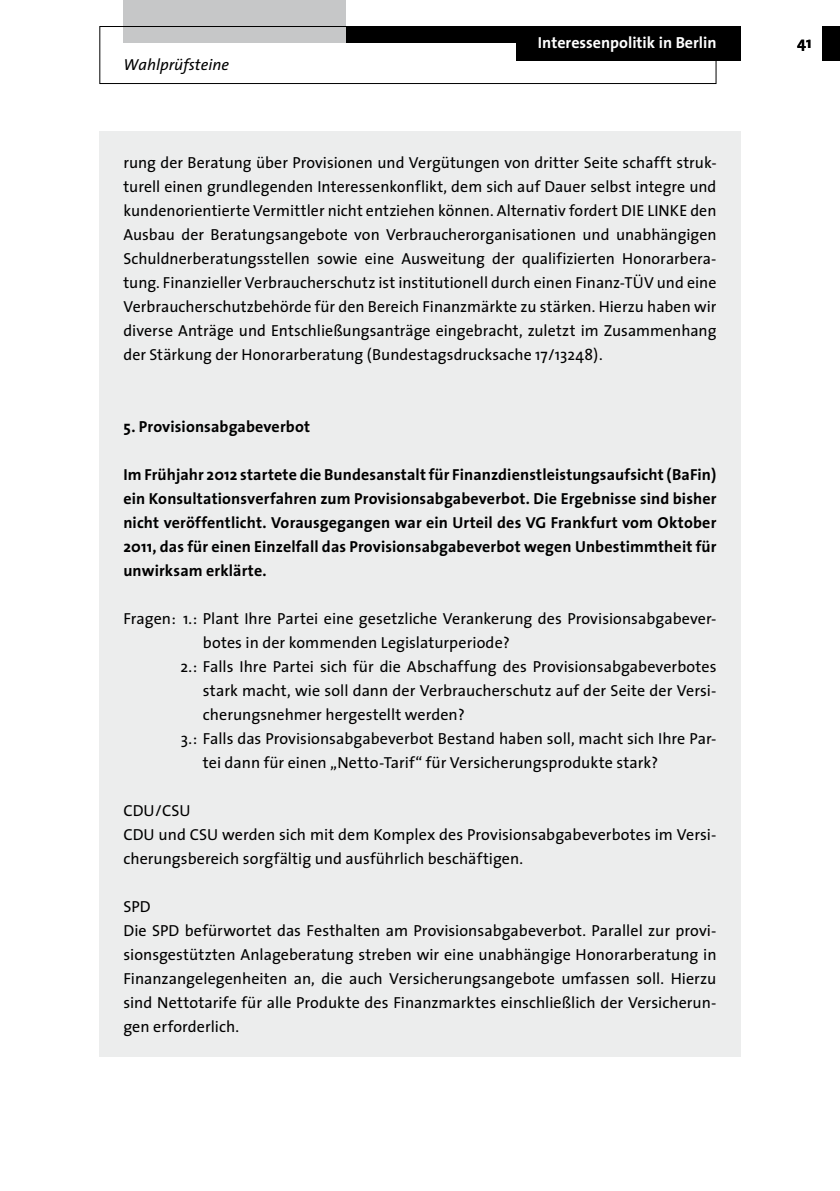
<style>
.page{position:relative;width:840px;height:1191px;background:#fff}
.page>*{position:absolute;margin:0;border:0;box-sizing:border-box;transform-origin:0 0}
.t1{font:16px/24px "The Sans";letter-spacing:.005em;color:#000}
.t2{font:700 16px/24px "The Sans";letter-spacing:.01em;color:#000;text-align:justify}
.t3{font:700 16px "The Sans";color:#fff}
.t4{font:italic 16px "The Sans";color:#000}
</style>
<div class="page">
<div style="left:822px;top:26px;width:17px;height:34px;background:#000"></div>
<div style="left:346px;top:26px;width:394px;height:16px;background:#000"></div>
<div style="left:516px;top:28px;width:224px;height:32px;background:#000"></div>
<div style="left:123px;top:0;width:223px;height:42px;background:#c6c7c8"></div>
<div style="left:99px;top:26px;width:617px;height:58px;border:1px solid #000"></div>
<div style="left:99px;top:131px;width:641px;height:925px;background:#eceded"></div>
<p class="t4" style="left:123px;top:51px;width:107px">Wahlprüfsteine</p>
<p class="t3" style="left:537px;top:29px;width:180px">Interessenpolitik in Berlin</p>
<p class="t2" style="left:796px;top:30px;width:16px">41</p>
<p class="t1" style="left:123px;top:150px;width:594px;text-align:justify">rung der Beratung über Provisionen und Vergütungen von dritter Seite schafft struk&shy;turell einen grundlegenden Interessenkonflikt, dem sich auf Dauer selbst integre und kundenorientierte Vermittler nicht entziehen können. Alternativ fordert DIE LINKE den Ausbau der Beratungsangebote von Verbraucherorganisationen und unabhängigen Schuldnerberatungsstellen sowie eine Ausweitung der qualifizierten Honorarbera&shy;tung. Finanzieller Verbraucherschutz ist institutionell durch einen Finanz-TÜV und eine Verbraucherschutzbehörde für den Bereich Finanzmärkte zu stärken. Hierzu haben wir diverse Anträge und Entschließungsanträge eingebracht, zuletzt im Zusammenhang der Stärkung der Honorarberatung (Bundestagsdrucksache 17/13248).</p>
<p class="t2" style="left:123px;top:414px;width:188px">5. Provisionsabgabeverbot</p>
<p class="t2" style="left:123px;top:462px;width:594px">Im Frühjahr 2012 startete die Bundesanstalt für Finanzdienstleistungsaufsicht (BaFin) ein Konsultationsverfahren zum Provisionsabgabeverbot. Die Ergebnisse sind bisher nicht veröffentlicht. Vorausgegangen war ein Urteil des VG Frankfurt vom Oktober 2011, das für einen Einzelfall das Provisionsabgabeverbot wegen Unbestimmtheit für unwirksam erklärte.</p>
<p class="t1" style="left:123px;top:606px;width:594px">Fragen: 1.: Plant Ihre Partei eine gesetzliche Verankerung des Provisionsabgabever-</p>
<p class="t1" style="left:203px;top:630px;width:308px">botes in der kommenden Legislaturperiode?</p>
<p class="t1" style="left:180px;top:654px;width:537px">2.: Falls Ihre Partei sich für die Abschaffung des Provisionsabgabeverbotes</p>
<p class="t1" style="left:203px;top:678px;width:515px">stark macht, wie soll dann der Verbraucherschutz auf der Seite der Versi-</p>
<p class="t1" style="left:203px;top:702px;width:263px">cherungsnehmer hergestellt werden?</p>
<p class="t1" style="left:181px;top:726px;width:537px">3.: Falls das Provisionsabgabeverbot Bestand haben soll, macht sich Ihre Par-</p>
<p class="t1" style="left:203px;top:750px;width:456px">tei dann für einen „Netto-Tarif“ für Versicherungsprodukte stark?</p>
<p class="t1" style="left:123px;top:798px;width:594px">CDU/CSU<br>CDU und CSU werden sich mit dem Komplex des Provisionsabgabeverbotes im Versi&shy;cherungsbereich sorgfältig und ausführlich beschäftigen.</p>
<p class="t1" style="left:123px;top:894px;width:594px">SPD<br>Die SPD befürwortet das Festhalten am Provisionsabgabeverbot. Parallel zur provi&shy;sionsgestützten Anlageberatung streben wir eine unabhängige Honorarberatung in Finanzangelegenheiten an, die auch Versicherungsangebote umfassen soll. Hierzu sind Nettotarife für alle Produkte des Finanzmarktes einschließlich der Versicherun&shy;gen erforderlich.</p>
</div>
